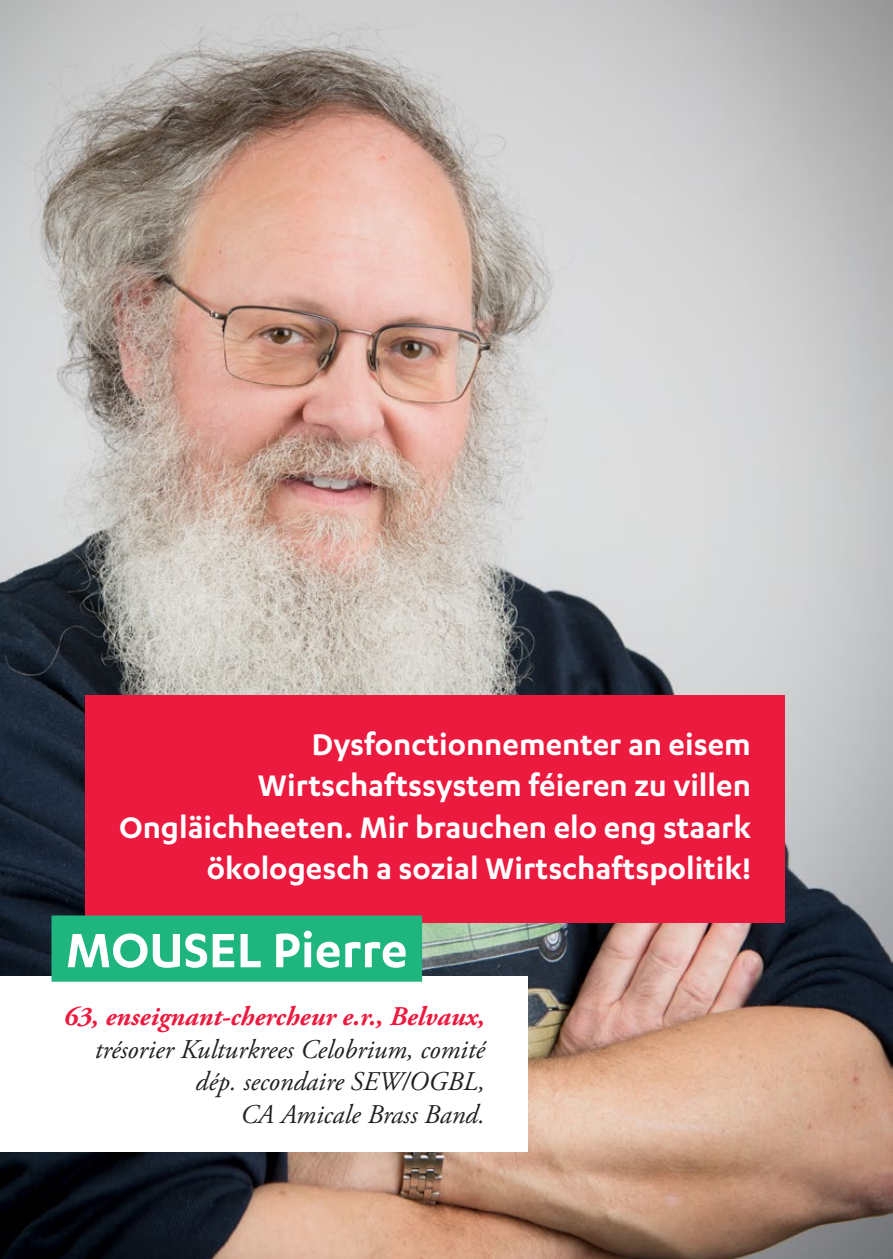
<style>
.page{position:relative;width:893px;height:1259px;background:#fff}
.page>*{position:absolute;margin:0;border:0;box-sizing:border-box;transform-origin:0 0}
.Paragraph_Style_2{font:600 56.1px "Karbon";color:#fff}
.t1{font:600 34.5px/41.4px "Karbon";color:#fff;text-align:right}
.t2{font:italic 27px/32.4px "Adobe Garamond Pro";color:#231f20;text-align:right}
.t3{font:italic 700 27px "Adobe Garamond Pro";color:#ed1a40}
</style>
<div class="page">
<img style="left:0;top:0;width:893px;height:1259px">
<div style="left:0;top:975px;width:527px;height:176px;background:#fff"></div>
<div style="left:85px;top:695px;width:700px;height:228px;background:#ed1a40"></div>
<div style="left:51px;top:915px;width:371px;height:66px;background:#1fb57e"></div>
<p class="t1" style="left:119px;top:722px;width:633px">Dysfonctionnementer an eisem Wirtschaftssystem féieren zu villen Ongläichheeten. Mir brauchen elo eng staark ökologesch a sozial Wirtschaftspolitik!</p>
<p class="Paragraph_Style_2" style="left:66px;top:918px;width:343px">MOUSEL Pierre</p>
<p class="t3" style="left:64px;top:1001px;width:422px">63, enseignant-chercheur e.r., Belvaux,</p>
<p class="t2" style="left:95px;top:1033px;width:391px">trésorier Kulturkrees Celobrium, comité dép. secondaire SEW/OGBL,</p>
<p class="t2" style="left:240px;top:1098px;width:246px">CA Amicale Brass Band.</p>
</div>
